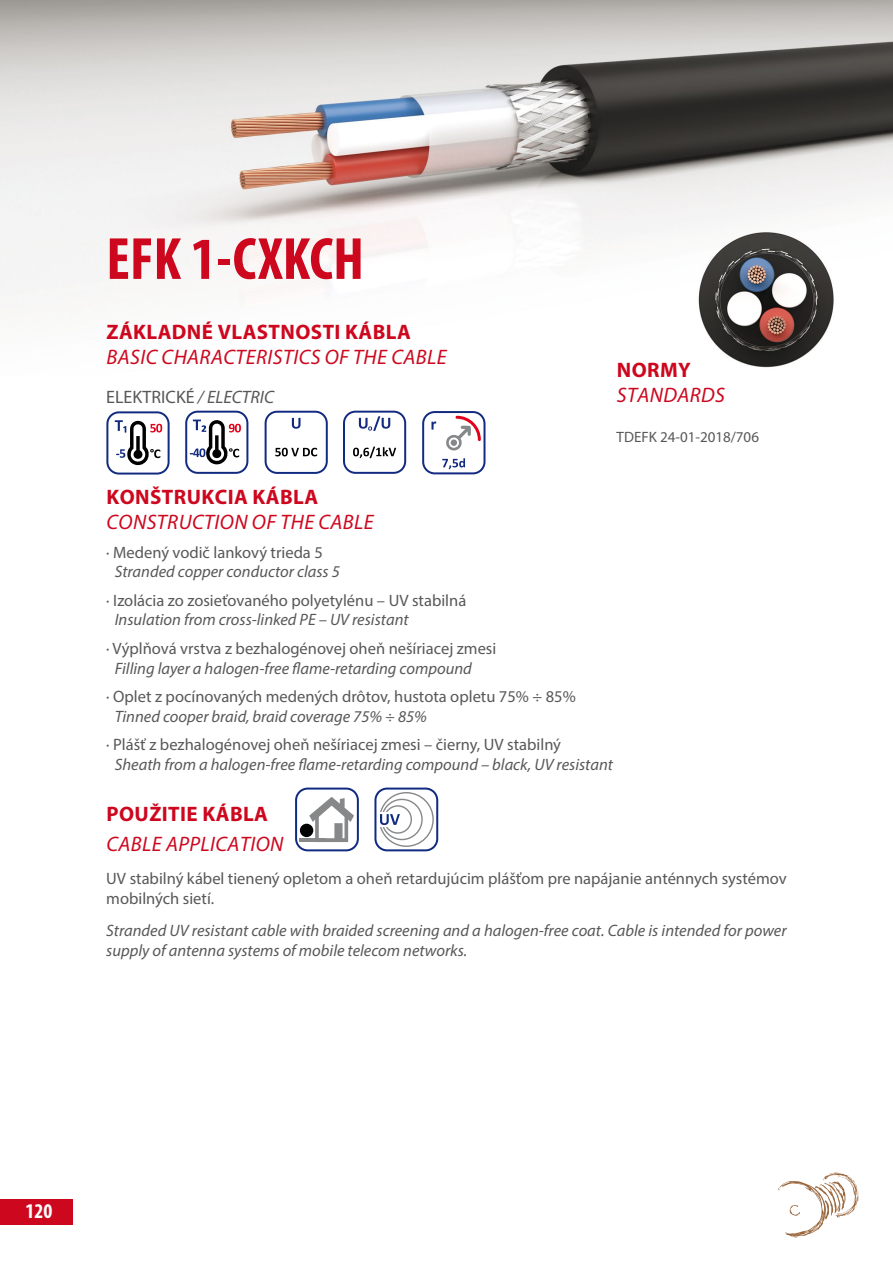
<style>
.page{position:relative;width:893px;height:1263px;background:#fff}
.page>*{position:absolute;margin:0;border:0;box-sizing:border-box;transform-origin:0 0}
.t1{font:700 condensed 60px "Myriad Pro";color:#cd071e}
.t2{font:italic 21px "Myriad Pro";letter-spacing:.02em;color:#cd071e}
.t3{font:700 21px "Myriad Pro";letter-spacing:.02em;color:#cd071e}
.t4{font:700 condensed 21px "Myriad Pro";color:#fff}
.t5{font:18px "Myriad Pro";color:#58585a}
.t6{font:italic 16.5px/19.8px "Myriad Pro";color:#58585a}
.t7{font:16.5px/19.8px "Myriad Pro";color:#58585a}
.t8{font:15px "Myriad Pro";color:#58585a}
.s1{font-style:italic}
</style>
<div class="page">
<div style="left:0;top:1199px;width:72px;height:25px;background:#cd071e"></div>
<svg style="left:778px;top:1172px;width:81px;height:65px"></svg>
<img style="left:0;top:0;width:893px;height:368px">
<svg style="left:106px;top:411px;width:64px;height:63px"></svg>
<svg style="left:185px;top:411px;width:63px;height:63px"></svg>
<svg style="left:343px;top:411px;width:63px;height:63px"></svg>
<svg style="left:265px;top:411px;width:63px;height:63px"></svg>
<svg style="left:422px;top:411px;width:63px;height:63px"></svg>
<svg style="left:295px;top:787px;width:64px;height:64px"></svg>
<hr style="left:300px;top:838px;width:26px;height:4px;background:#87888a">
<svg style="left:374px;top:787px;width:64px;height:64px"></svg>
<h1 class="t1" style="left:106px;top:221px;width:259px">EFK 1-CXKCH</h1>
<p class="t3" style="left:107px;top:318px;width:306px">ZÁKLADNÉ VLASTNOSTI KÁBLA</p>
<p class="t2" style="left:107px;top:344px;width:342px">BASIC CHARACTERISTICS OF THE CABLE</p>
<p class="t5" style="left:106px;top:386px;width:169px">ELEKTRICKÉ <span class="s1">/ ELECTRIC</span></p>
<p class="t3" style="left:617px;top:356px;width:76px">NORMY</p>
<p class="t2" style="left:617px;top:382px;width:110px">STANDARDS</p>
<p class="t8" style="left:617px;top:428px;width:144px">TDEFK 24-01-2018/706</p>
<p class="t3" style="left:107px;top:483px;width:213px">KONŠTRUKCIA KÁBLA</p>
<p class="t2" style="left:107px;top:509px;width:269px">CONSTRUCTION OF THE CABLE</p>
<p class="t7" style="left:106px;top:542px;width:218px">· Medený vodič lankový trieda 5</p>
<p class="t6" style="left:115px;top:562px;width:227px">Stranded copper conductor class 5</p>
<p class="t7" style="left:106px;top:590px;width:361px">· Izolácia zo zosieťovaného polyetylénu – UV stabilná</p>
<p class="t6" style="left:115px;top:610px;width:295px">Insulation from cross-linked PE – UV resistant</p>
<p class="t7" style="left:106px;top:638px;width:391px">· Výplňová vrstva z bezhalogénovej oheň nešíriacej zmesi</p>
<p class="t6" style="left:115px;top:658px;width:358px">Filling layer a halogen-free flame-retarding compound</p>
<p class="t7" style="left:106px;top:686px;width:471px">· Oplet z pocínovaných medených drôtov, hustota opletu 75% ÷ 85%</p>
<p class="t6" style="left:115px;top:706px;width:314px">Tinned cooper braid, braid coverage 75% ÷ 85%</p>
<p class="t7" style="left:106px;top:734px;width:456px">· Plášť z bezhalogénovej oheň nešíriacej zmesi – čierny, UV stabilný</p>
<p class="t6" style="left:115px;top:754px;width:500px">Sheath from a halogen-free flame-retarding compound – black, UV resistant</p>
<p class="t3" style="left:107px;top:800px;width:163px">POUŽITIE KÁBLA</p>
<p class="t2" style="left:107px;top:831px;width:178px">CABLE APPLICATION</p>
<p class="t7" style="left:106px;top:868px;width:682px">UV stabilný kábel tienený opletom a oheň retardujúcim plášťom pre napájanie anténnych systémov mobilných sietí.</p>
<p class="t6" style="left:106px;top:920px;width:682px">Stranded UV resistant cable with braided screening and a halogen-free coat. Cable is intended for power supply of antenna systems of mobile telecom networks.</p>
<p class="t4" style="left:26px;top:1198px;width:28px">120</p>
</div>
